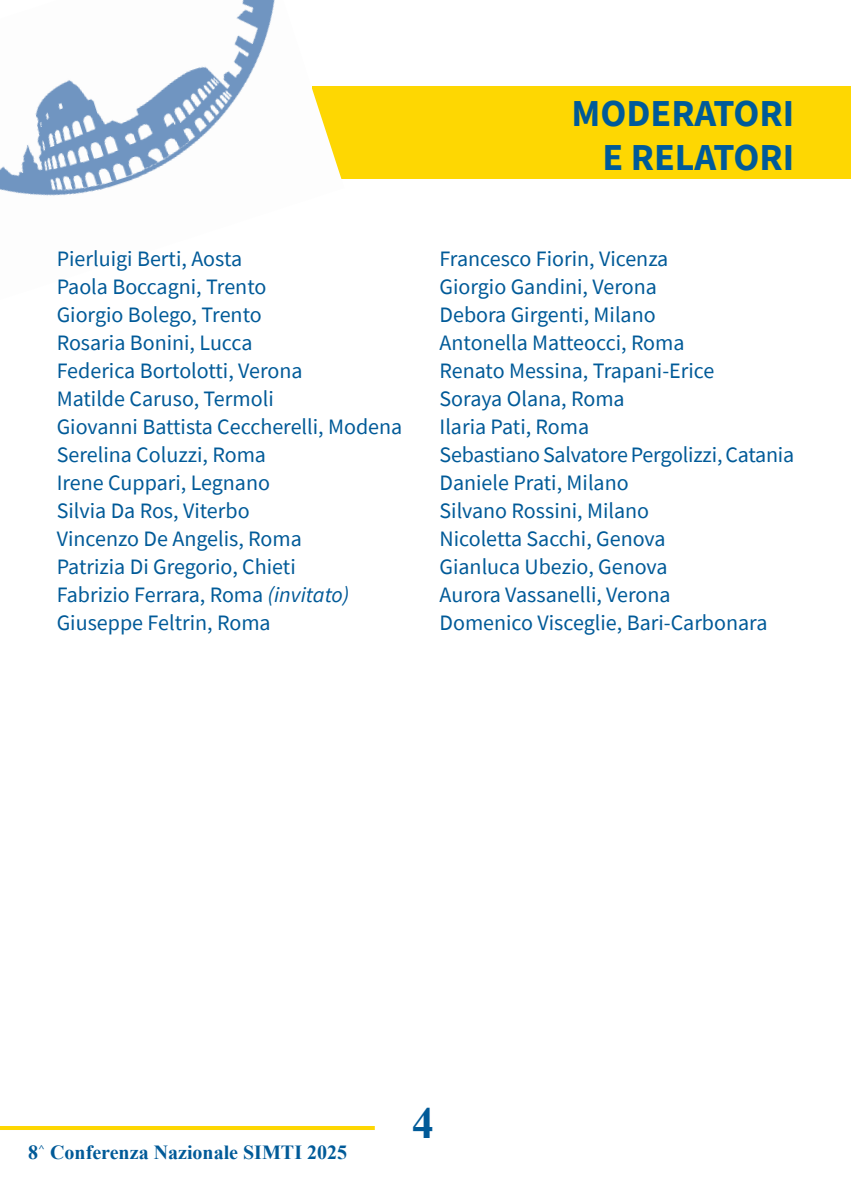
<style>
.page{position:relative;width:851px;height:1191px;background:#fff}
.page>*{position:absolute;margin:0;border:0;box-sizing:border-box;transform-origin:0 0}
.t1{font:700 44px "Times New Roman";color:#005a98}
.Giorno_OK{font:700 38px "Source Sans Pro";color:#005a98}
.Corpo_testo_OK{font:22px "Source Sans Pro";color:#005a98}
.t2{font:700 20px "Times New Roman";color:#005a98}
.s1{font-style:italic}
</style>
<div class="page">
<hr style="left:0;top:1126px;width:375px;height:4px;background:#fed702">
<div style="left:312px;top:86px;width:538px;height:93px;background:#fed702"></div>
<hr style="left:850px;top:86px;width:1px;height:93px;background:#fed702">
<img style="left:0;top:0;width:342px;height:196px">
<p class="Corpo_testo_OK" style="left:57px;top:245px;width:187px">Pierluigi Berti, Aosta</p>
<p class="Corpo_testo_OK" style="left:57px;top:273px;width:211px">Paola Boccagni, Trento</p>
<p class="Corpo_testo_OK" style="left:57px;top:301px;width:206px">Giorgio Bolego, Trento</p>
<p class="Corpo_testo_OK" style="left:57px;top:329px;width:197px">Rosaria Bonini, Lucca</p>
<p class="Corpo_testo_OK" style="left:57px;top:357px;width:247px">Federica Bortolotti, Verona</p>
<p class="Corpo_testo_OK" style="left:57px;top:385px;width:218px">Matilde Caruso, Termoli</p>
<p class="Corpo_testo_OK" style="left:57px;top:413px;width:347px">Giovanni Battista Ceccherelli, Modena</p>
<p class="Corpo_testo_OK" style="left:57px;top:441px;width:211px">Serelina Coluzzi, Roma</p>
<p class="Corpo_testo_OK" style="left:57px;top:469px;width:215px">Irene Cuppari, Legnano</p>
<p class="Corpo_testo_OK" style="left:57px;top:497px;width:194px">Silvia Da Ros, Viterbo</p>
<p class="Corpo_testo_OK" style="left:57px;top:525px;width:246px">Vincenzo De Angelis, Roma</p>
<p class="Corpo_testo_OK" style="left:57px;top:553px;width:240px">Patrizia Di Gregorio, Chieti</p>
<p class="Corpo_testo_OK" style="left:57px;top:581px;width:294px">Fabrizio Ferrara, Roma <span class="s1">(invitato)</span></p>
<p class="Corpo_testo_OK" style="left:57px;top:609px;width:215px">Giuseppe Feltrin, Roma</p>
<p class="Giorno_OK" style="left:571px;top:87px;width:224px">MODERATORI</p>
<p class="Giorno_OK" style="left:602px;top:131px;width:193px">E RELATORI</p>
<p class="Corpo_testo_OK" style="left:439px;top:245px;width:230px">Francesco Fiorin, Vicenza</p>
<p class="Corpo_testo_OK" style="left:439px;top:273px;width:219px">Giorgio Gandini, Verona</p>
<p class="Corpo_testo_OK" style="left:439px;top:301px;width:218px">Debora Girgenti, Milano</p>
<p class="Corpo_testo_OK" style="left:439px;top:329px;width:246px">Antonella Matteocci, Roma</p>
<p class="Corpo_testo_OK" style="left:439px;top:357px;width:276px">Renato Messina, Trapani-Erice</p>
<p class="Corpo_testo_OK" style="left:439px;top:385px;width:187px">Soraya Olana, Roma</p>
<p class="Corpo_testo_OK" style="left:439px;top:413px;width:151px">Ilaria Pati, Roma</p>
<p class="Corpo_testo_OK" style="left:439px;top:441px;width:356px">Sebastiano Salvatore Pergolizzi, Catania</p>
<p class="Corpo_testo_OK" style="left:439px;top:469px;width:191px">Daniele Prati, Milano</p>
<p class="Corpo_testo_OK" style="left:439px;top:497px;width:211px">Silvano Rossini, Milano</p>
<p class="Corpo_testo_OK" style="left:439px;top:525px;width:227px">Nicoletta Sacchi, Genova</p>
<p class="Corpo_testo_OK" style="left:439px;top:553px;width:229px">Gianluca Ubezio, Genova</p>
<p class="Corpo_testo_OK" style="left:439px;top:581px;width:233px">Aurora Vassanelli, Verona</p>
<p class="Corpo_testo_OK" style="left:439px;top:609px;width:329px">Domenico Visceglie, Bari-Carbonara</p>
<p class="t2" style="left:28px;top:1138px;width:320px">8<sup>^</sup> Conferenza Nazionale SIMTI 2025</p>
<h1 class="t1" style="left:412px;top:1091px;width:23px">4</h1>
</div>
